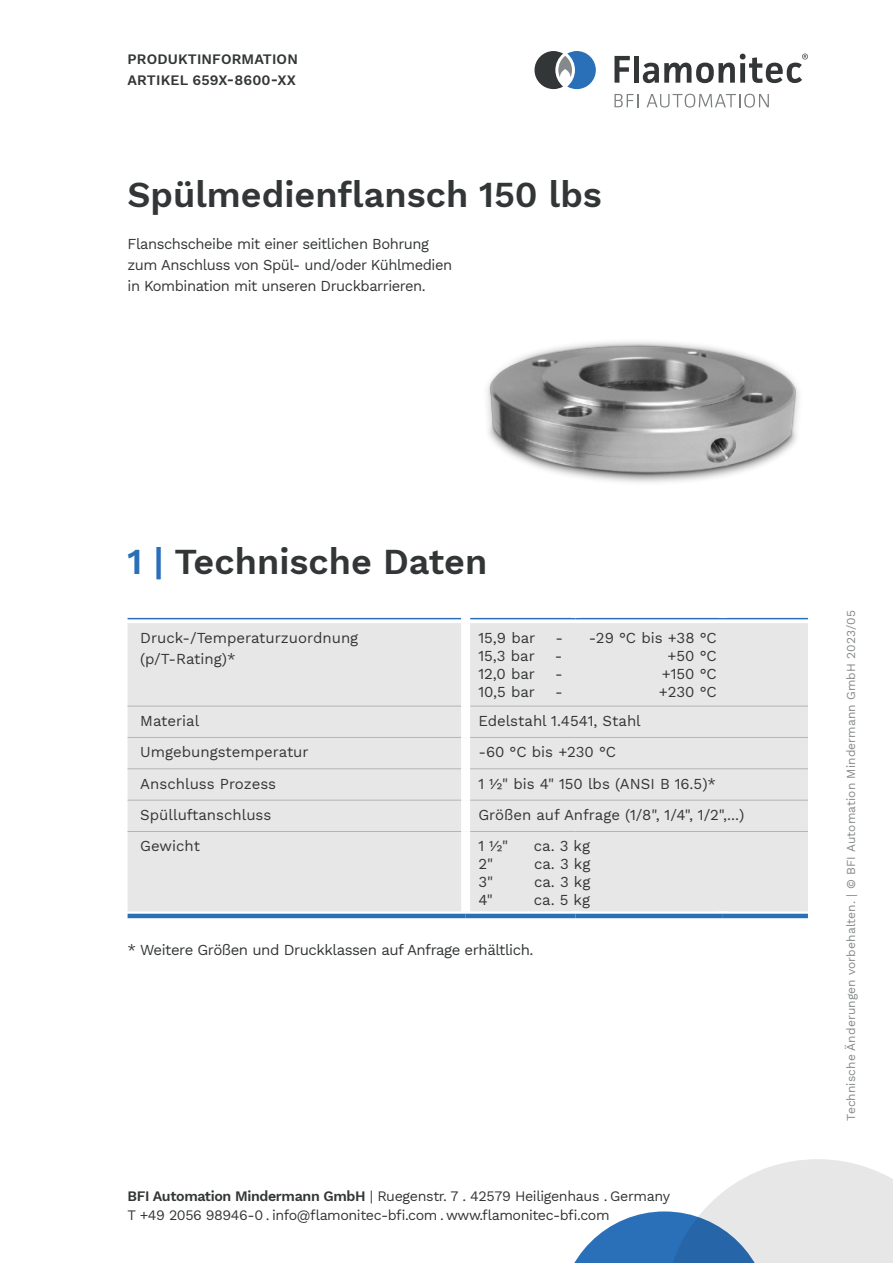
<style>
.page{position:relative;width:893px;height:1263px;background:#fff}
.page>*{position:absolute;margin:0;border:0;box-sizing:border-box;transform-origin:0 0}
.PI_Produktüberschrif{font:600 36px "Work Sans";color:#333637}
.PI_Überschrift-Aufzä{font:600 36px "Work Sans";color:#333637}
.PI_Tabellentext{font:15px "Work Sans";color:#333637}
.PI_Produkt-Fließtext{font:15px/21px "Work Sans";letter-spacing:-.03em;color:#333637}
.t1{font:14.25px/19.5px "Work Sans";letter-spacing:-.03em;color:#333637}
.PI_Kopfzeile{font:600 14.25px "Work Sans";letter-spacing:.01em;color:#333637}
.PI_Technische-Inform{font:12px "Work Sans";letter-spacing:.01em;color:#85898a}
.s1{color:#2a70b8}
.s2{font-weight:600}
</style>
<div class="page">
<svg style="left:128px;top:619px;width:680px;height:295px"></svg>
<div style="left:128px;top:623px;width:680px;height:288px;background:#e8e7e8"></div>
<hr style="left:128px;top:618px;width:333px;height:1px;background:#2a70b8">
<hr style="left:470px;top:618px;width:105px;height:1px;background:#2a70b8">
<hr style="left:575px;top:618px;width:148px;height:1px;background:#2a70b8">
<hr style="left:723px;top:618px;width:85px;height:1px;background:#2a70b8">
<hr style="left:128px;top:737px;width:333px;height:1px;background:#b3b4b4">
<hr style="left:470px;top:737px;width:105px;height:1px;background:#b3b4b4">
<hr style="left:575px;top:737px;width:148px;height:1px;background:#b3b4b4">
<hr style="left:723px;top:737px;width:85px;height:1px;background:#b3b4b4">
<hr style="left:128px;top:768px;width:333px;height:1px;background:#b3b4b4">
<hr style="left:470px;top:768px;width:105px;height:1px;background:#b3b4b4">
<hr style="left:575px;top:768px;width:148px;height:1px;background:#b3b4b4">
<hr style="left:723px;top:768px;width:85px;height:1px;background:#b3b4b4">
<hr style="left:128px;top:800px;width:333px;height:1px;background:#b3b4b4">
<hr style="left:470px;top:800px;width:105px;height:1px;background:#b3b4b4">
<hr style="left:575px;top:800px;width:148px;height:1px;background:#b3b4b4">
<hr style="left:723px;top:800px;width:85px;height:1px;background:#b3b4b4">
<hr style="left:128px;top:831px;width:333px;height:1px;background:#b3b4b4">
<hr style="left:470px;top:831px;width:105px;height:1px;background:#b3b4b4">
<hr style="left:575px;top:831px;width:148px;height:1px;background:#b3b4b4">
<hr style="left:723px;top:831px;width:85px;height:1px;background:#b3b4b4">
<svg style="left:461px;top:619px;width:9px;height:4px"></svg>
<svg style="left:461px;top:911px;width:9px;height:3px"></svg>
<svg style="left:571px;top:911px;width:9px;height:3px"></svg>
<svg style="left:718px;top:911px;width:9px;height:3px"></svg>
<hr style="left:128px;top:914px;width:338px;height:4px;background:#2a70b8">
<hr style="left:466px;top:914px;width:109px;height:4px;background:#2a70b8">
<hr style="left:575px;top:914px;width:148px;height:4px;background:#2a70b8">
<hr style="left:723px;top:914px;width:85px;height:4px;background:#2a70b8">
<hr style="left:128px;top:706px;width:333px;height:1px;background:#b3b4b4">
<hr style="left:470px;top:706px;width:105px;height:1px;background:#b3b4b4">
<hr style="left:575px;top:706px;width:148px;height:1px;background:#b3b4b4">
<hr style="left:723px;top:706px;width:85px;height:1px;background:#b3b4b4">
<div style="left:461px;top:623px;width:9px;height:83px;background:#fff"></div>
<div style="left:461px;top:706px;width:9px;height:31px;background:#fff"></div>
<div style="left:461px;top:737px;width:9px;height:32px;background:#fff"></div>
<div style="left:461px;top:769px;width:9px;height:31px;background:#fff"></div>
<div style="left:461px;top:800px;width:9px;height:31px;background:#fff"></div>
<div style="left:461px;top:831px;width:9px;height:80px;background:#fff"></div>
<svg style="left:574px;top:1159px;width:319px;height:104px"></svg>
<svg style="left:614px;top:56px;width:16px;height:27px"></svg>
<div style="left:634px;top:56px;width:5px;height:27px;background:#333637"></div>
<svg style="left:614px;top:94px;width:24px;height:13px"></svg>
<svg style="left:647px;top:94px;width:122px;height:14px"></svg>
<svg style="left:534px;top:51px;width:62px;height:38px"></svg>
<svg style="left:643px;top:54px;width:165px;height:29px"></svg>
<img style="left:487px;top:341px;width:312px;height:142px">
<p class="PI_Kopfzeile" style="left:128px;top:49px;width:172px">PRODUKTINFORMATION</p>
<p class="PI_Kopfzeile" style="left:128px;top:70px;width:170px">ARTIKEL 659X-8600-XX</p>
<p class="PI_Produktüberschrif" style="left:128px;top:167px;width:476px">Spülmedienflansch 150 lbs</p>
<p class="PI_Produkt-Fließtext" style="left:128px;top:233px;width:326px">Flanschscheibe mit einer seitlichen Bohrung zum Anschluss von Spül- und/oder Kühlmedien in Kombination mit unseren Druckbarrieren.</p>
<p class="PI_Überschrift-Aufzä" style="left:128px;top:534px;width:361px"><span class="s1">1 |</span> Technische Daten</p>
<p class="PI_Tabellentext" style="left:140px;top:627px;width:219px">Druck-/Temperaturzuordnung</p>
<p class="PI_Tabellentext" style="left:140px;top:648px;width:97px">(p/T-Rating)*</p>
<p class="PI_Tabellentext" style="left:478px;top:627px;width:58px">15,9 bar</p>
<p class="PI_Tabellentext" style="left:555px;top:627px;width:9px">-</p>
<p class="PI_Tabellentext" style="left:478px;top:645px;width:58px">15,3 bar</p>
<p class="PI_Tabellentext" style="left:555px;top:645px;width:9px">-</p>
<p class="PI_Tabellentext" style="left:478px;top:663px;width:58px">12,0 bar</p>
<p class="PI_Tabellentext" style="left:555px;top:663px;width:9px">-</p>
<p class="PI_Tabellentext" style="left:478px;top:681px;width:58px">10,5 bar</p>
<p class="PI_Tabellentext" style="left:555px;top:681px;width:9px">-</p>
<p class="PI_Tabellentext" style="left:589px;top:627px;width:129px">-29 °C bis +38 °C</p>
<p class="PI_Tabellentext" style="left:667px;top:645px;width:51px">+50 °C</p>
<p class="PI_Tabellentext" style="left:662px;top:663px;width:57px">+150 °C</p>
<p class="PI_Tabellentext" style="left:659px;top:681px;width:59px">+230 °C</p>
<p class="PI_Tabellentext" style="left:140px;top:709px;width:61px">Material</p>
<p class="PI_Tabellentext" style="left:478px;top:709px;width:164px">Edelstahl 1.4541, Stahl</p>
<p class="PI_Tabellentext" style="left:140px;top:741px;width:170px">Umgebungstemperatur</p>
<p class="PI_Tabellentext" style="left:478px;top:741px;width:139px">-60 °C bis +230 °C</p>
<p class="PI_Tabellentext" style="left:140px;top:772px;width:137px">Anschluss Prozess</p>
<p class="PI_Tabellentext" style="left:478px;top:772px;width:239px">1 ½" bis 4" 150 lbs (ANSI B 16.5)*</p>
<p class="PI_Tabellentext" style="left:140px;top:803px;width:133px">Spülluftanschluss</p>
<p class="PI_Tabellentext" style="left:478px;top:803px;width:268px">Größen auf Anfrage (1/8", 1/4", 1/2",...)</p>
<p class="PI_Tabellentext" style="left:140px;top:835px;width:61px">Gewicht</p>
<p class="PI_Tabellentext" style="left:478px;top:835px;width:31px">1 ½"</p>
<p class="PI_Tabellentext" style="left:534px;top:835px;width:58px">ca. 3 kg</p>
<p class="PI_Tabellentext" style="left:478px;top:853px;width:16px">2"</p>
<p class="PI_Tabellentext" style="left:534px;top:853px;width:58px">ca. 3 kg</p>
<p class="PI_Tabellentext" style="left:478px;top:871px;width:16px">3"</p>
<p class="PI_Tabellentext" style="left:534px;top:871px;width:58px">ca. 3 kg</p>
<p class="PI_Tabellentext" style="left:478px;top:889px;width:16px">4"</p>
<p class="PI_Tabellentext" style="left:534px;top:889px;width:58px">ca. 5 kg</p>
<p class="PI_Produkt-Fließtext" style="left:128px;top:938px;width:407px">* Weitere Größen und Druckklassen auf Anfrage erhältlich.</p>
<p class="t1" style="left:128px;top:1186px;width:544px"><span class="s2">BFI Automation Mindermann GmbH</span> | Ruegenstr. 7 . 42579 Heiligenhaus . Germany<br>T +49 2056 98946-0 . info@flamonitec-bfi.com . www.flamonitec-bfi.com</p>
<p class="PI_Technische-Inform" style="left:842px;top:1120px;width:512px;rotate:-90deg">Technische Änderungen vorbehalten. | © BFI Automation Mindermann GmbH 2023/05</p>
</div>
